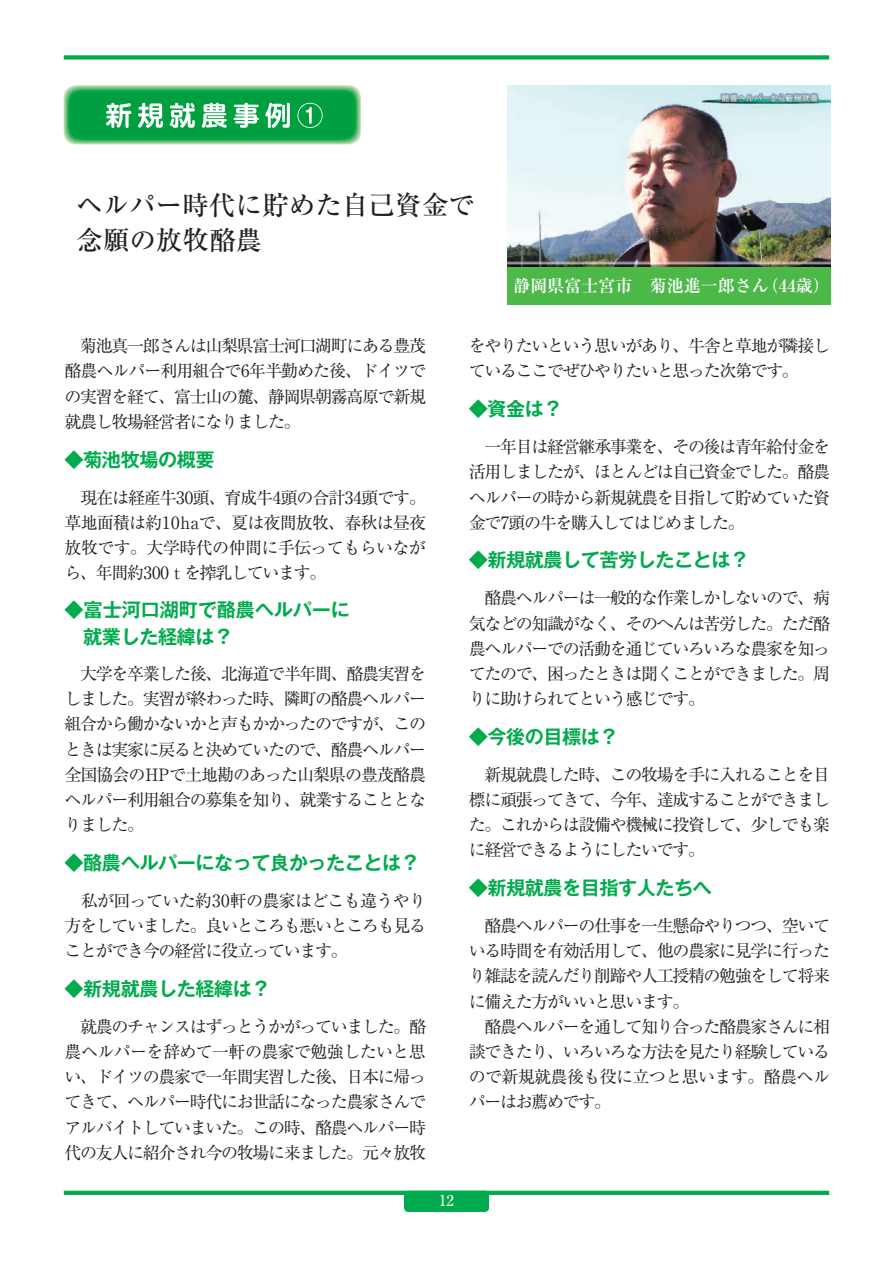
<style>
.page{position:relative;width:893px;height:1263px;background:#fff}
.page>*{position:absolute;margin:0;border:0;box-sizing:border-box;transform-origin:0 0}
.t1{font:500 26.55px/35.1px "Ryumin Pro";color:#231f20}
.t2{font:700 19.2px "Gothic MB101 Pro De";letter-spacing:-.025em;color:#00ab4d}
.t3{font:700 19.2px/26.5px "Gothic MB101 Pro De";letter-spacing:-.005em;color:#00ab4d}
.t4{font:16.95px/25.2px "Ryumin Pro";letter-spacing:-.08em;color:#231f20;text-align:justify}
.t5{font:700 16.95px "Ryumin Pro";color:#fff}
.t6{font:500 14.85px "Ryumin Pro";color:#fff}
</style>
<div class="page">
<hr style="left:64px;top:1191px;width:765px;height:4px;background:#00ab4d">
<div style="left:404px;top:1191px;width:85px;height:21px;background:#00ab4d;border-radius:4px"></div>
<div style="left:64px;top:55px;width:765px;height:5px;background:#00ab4d"></div>
<img style="left:63px;top:85px;width:298px;height:60px">
<img style="left:106px;top:103px;width:217px;height:25px">
<img style="left:507px;top:86px;width:323px;height:181px">
<div style="left:507px;top:267px;width:323px;height:37px;background:#4cb848"></div>
<h1 class="t1" style="left:76px;top:185px;width:400px">ヘルパー時代に貯めた自己資金で念願の放牧酪農</h1>
<p class="t5" style="left:514px;top:272px;width:318px">静岡県富士宮市　菊池進一郎さん（44歳）</p>
<p class="t4" style="left:65px;top:332px;width:363px">　菊池真一郎さんは山梨県富士河口湖町にある豊茂酪農ヘルパー利用組合で6年半勤めた後、ドイツでの実習を経て、富士山の麓、静岡県朝霧高原で新規就農し牧場経営者になりました。</p>
<p class="t2" style="left:65px;top:443px;width:151px">◆菊池牧場の概要</p>
<p class="t4" style="left:65px;top:483px;width:363px">　現在は経産牛30頭、育成牛4頭の合計34頭です。草地面積は約10haで、夏は夜間放牧、春秋は昼夜放牧です。大学時代の仲間に手伝ってもらいながら、年間約300ｔを搾乳しています。</p>
<p class="t3" style="left:65px;top:594px;width:363px">◆富士河口湖町で酪農ヘルパーに　　　　　就業した経緯は？</p>
<p class="t4" style="left:65px;top:660px;width:363px">　大学を卒業した後、北海道で半年間、酪農実習をしました。実習が終わった時、隣町の酪農ヘルパー組合から働かないかと声もかかったのですが、このときは実家に戻ると決めていたので、酪農ヘルパー全国協会のHPで土地勘のあった山梨県の豊茂酪農ヘルパー利用組合の募集を知り、就業することとなりました。</p>
<p class="t2" style="left:65px;top:846px;width:357px">◆酪農ヘルパーになって良かったことは？</p>
<p class="t4" style="left:65px;top:887px;width:363px">　私が回っていた約30軒の農家はどこも違うやり方をしていました。良いところも悪いところも見ることができ今の経営に役立っています。</p>
<p class="t2" style="left:65px;top:972px;width:207px">◆新規就農した経緯は？</p>
<p class="t4" style="left:65px;top:1013px;width:363px">　就農のチャンスはずっとうかがっていました。酪農ヘルパーを辞めて一軒の農家で勉強したいと思い、ドイツの農家で一年間実習した後、日本に帰ってきて、ヘルパー時代にお世話になった農家さんでアルバイトしていまいた。この時、酪農ヘルパー時代の友人に紹介され今の牧場に来ました。元々放牧</p>
<p class="t6" style="left:439px;top:1189px;width:16px">12</p>
<p class="t4" style="left:469px;top:332px;width:363px">をやりたいという思いがあり、牛舎と草地が隣接しているここでぜひやりたいと思った次第です。</p>
<p class="t2" style="left:469px;top:393px;width:95px">◆資金は？</p>
<p class="t4" style="left:469px;top:433px;width:363px">　一年目は経営継承事業を、その後は青年給付金を活用しましたが、ほとんどは自己資金でした。酪農ヘルパーの時から新規就農を目指して貯めていた資金で7頭の牛を購入してはじめました。</p>
<p class="t2" style="left:469px;top:544px;width:282px">◆新規就農して苦労したことは？</p>
<p class="t4" style="left:469px;top:584px;width:363px">　酪農ヘルパーは一般的な作業しかしないので、病気などの知識がなく、そのへんは苦労した。ただ酪農ヘルパーでの活動を通じていろいろな農家を知ってたので、困ったときは聞くことができました。周りに助けられてという感じです。</p>
<p class="t2" style="left:469px;top:720px;width:151px">◆今後の目標は？</p>
<p class="t4" style="left:469px;top:761px;width:363px">　新規就農した時、この牧場を手に入れることを目標に頑張ってきて、今年、達成することができました。これからは設備や機械に投資して、少しでも楽に経営できるようにしたいです。</p>
<p class="t2" style="left:469px;top:872px;width:245px">◆新規就農を目指す人たちへ</p>
<p class="t4" style="left:469px;top:912px;width:363px;text-align:left">　酪農ヘルパーの仕事を一生懸命やりつつ、空いている時間を有効活用して、他の農家に見学に行ったり雑誌を読んだり削蹄や人工授精の勉強をして将来に備えた方がいいと思います。<br>　酪農ヘルパーを通して知り合った酪農家さんに相談できたり、いろいろな方法を見たり経験しているので新規就農後も役に立つと思います。酪農ヘルパーはお薦めです。</p>
</div>
